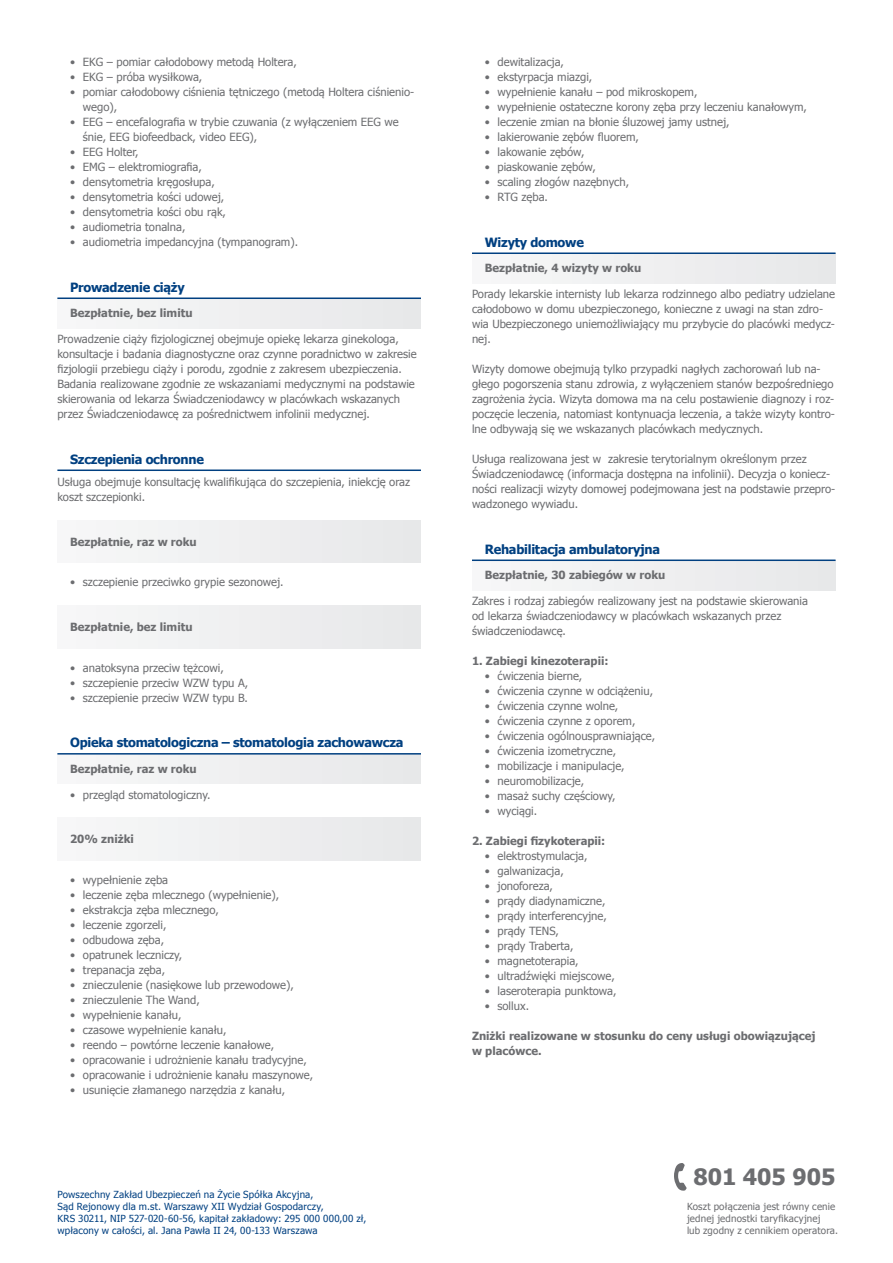
<style>
.page{position:relative;width:893px;height:1263px;background:#fff}
.page>*{position:absolute;margin:0;border:0;box-sizing:border-box;transform-origin:0 0}
.t1{font:700 22.5px "Tahoma";color:#6c6d70}
.NAGŁOWEK{font:700 12.75px "Tahoma";letter-spacing:-.02em;color:#014081}
.TXT_podstawowy{font:11.25px/15px "Tahoma";color:#6c6d70}
.tabela_tr_sz_7_5_10{font:11.25px/15px "Tahoma";color:#6c6d70}
.limity{font:700 11.25px "Tahoma";color:#6c6d70}
.tabela_tr_sz_7_5_10-2{font:700 11.25px/15px "Tahoma";color:#6c6d70}
.t2{font:9.75px/12px "Tahoma";letter-spacing:.015em;color:#014081}
.t3{font:9.75px/12px "Tahoma";letter-spacing:.015em;color:#6c6d70}
</style>
<div class="page">
<svg style="left:674px;top:1163px;width:13px;height:28px"></svg>
<div style="left:57px;top:298px;width:364px;height:30px;background:#efeff0"></div>
<hr style="left:57px;top:297px;width:364px;height:2px;background:#014081">
<hr style="left:57px;top:469px;width:364px;height:2px;background:#014081">
<div style="left:57px;top:520px;width:364px;height:43px;background:#efeff0"></div>
<div style="left:57px;top:605px;width:364px;height:43px;background:#efeff0"></div>
<div style="left:57px;top:754px;width:364px;height:29px;background:#f0f0f1"></div>
<hr style="left:57px;top:753px;width:364px;height:1px;background:#014081">
<div style="left:57px;top:818px;width:364px;height:42px;background:#f0f0f1"></div>
<div style="left:472px;top:253px;width:364px;height:30px;background:#eff0f1"></div>
<hr style="left:472px;top:252px;width:364px;height:2px;background:#014081">
<div style="left:472px;top:560px;width:364px;height:30px;background:#efeff0"></div>
<hr style="left:472px;top:559px;width:364px;height:2px;background:#014081">
<p class="TXT_podstawowy" style="left:70px;top:54px;width:228px">• EKG – pomiar całodobowy metodą Holtera,</p>
<p class="TXT_podstawowy" style="left:70px;top:69px;width:134px">• EKG – próba wysiłkowa,</p>
<p class="TXT_podstawowy" style="left:83px;top:84px;width:333px;text-indent:-13px">• pomiar całodobowy ciśnienia tętniczego (metodą Holtera ciśnienio&shy;wego),</p>
<p class="TXT_podstawowy" style="left:83px;top:114px;width:317px;text-indent:-13px">• EEG – encefalografia w trybie czuwania (z wyłączeniem EEG we śnie, EEG biofeedback, video EEG),</p>
<p class="TXT_podstawowy" style="left:70px;top:144px;width:70px">• EEG Holter,</p>
<p class="TXT_podstawowy" style="left:70px;top:159px;width:133px">• EMG – elektromiografia,</p>
<p class="TXT_podstawowy" style="left:70px;top:174px;width:146px">• densytometria kręgosłupa,</p>
<p class="TXT_podstawowy" style="left:70px;top:189px;width:156px">• densytometria kości udowej,</p>
<p class="TXT_podstawowy" style="left:70px;top:204px;width:157px">• densytometria kości obu rąk,</p>
<p class="TXT_podstawowy" style="left:70px;top:219px;width:117px">• audiometria tonalna,</p>
<p class="TXT_podstawowy" style="left:70px;top:234px;width:229px">• audiometria impedancyjna (tympanogram).</p>
<p class="NAGŁOWEK" style="left:70px;top:278px;width:116px">Prowadzenie ciąży</p>
<p class="limity" style="left:70px;top:305px;width:124px">Bezpłatnie, bez limitu</p>
<p class="tabela_tr_sz_7_5_10" style="left:57px;top:331px;width:361px">Prowadzenie ciąży fizjologicznej obejmuje opiekę lekarza ginekologa, konsultacje i badania diagnostyczne oraz czynne poradnictwo w zakresie fizjologii przebiegu ciąży i porodu, zgodnie z zakresem ubezpieczenia.</p>
<p class="tabela_tr_sz_7_5_10" style="left:57px;top:376px;width:359px">Badania realizowane zgodnie ze wskazaniami medycznymi na podstawie skierowania od lekarza Świadczeniodawcy w placówkach wskazanych przez Świadczeniodawcę za pośrednictwem infolinii medycznej.</p>
<p class="NAGŁOWEK" style="left:70px;top:450px;width:135px">Szczepienia ochronne</p>
<p class="TXT_podstawowy" style="left:57px;top:474px;width:354px">Usługa obejmuje konsultację kwalifikująca do szczepienia, iniekcję oraz koszt szczepionki.</p>
<p class="limity" style="left:70px;top:534px;width:128px">Bezpłatnie, raz w roku</p>
<p class="TXT_podstawowy" style="left:70px;top:574px;width:215px">• szczepienie przeciwko grypie sezonowej.</p>
<p class="limity" style="left:70px;top:619px;width:124px">Bezpłatnie, bez limitu</p>
<p class="TXT_podstawowy" style="left:70px;top:659px;width:155px">• anatoksyna przeciw tężcowi,</p>
<p class="TXT_podstawowy" style="left:70px;top:674px;width:180px">• szczepienie przeciw WZW typu A,</p>
<p class="TXT_podstawowy" style="left:70px;top:689px;width:179px">• szczepienie przeciw WZW typu B.</p>
<p class="NAGŁOWEK" style="left:70px;top:734px;width:335px">Opieka stomatologiczna – stomatologia zachowawcza</p>
<p class="limity" style="left:70px;top:761px;width:128px">Bezpłatnie, raz w roku</p>
<p class="TXT_podstawowy" style="left:70px;top:786px;width:142px">• przegląd stomatologiczny.</p>
<p class="limity" style="left:70px;top:831px;width:65px">20% zniżki</p>
<p class="TXT_podstawowy" style="left:70px;top:872px;width:100px">• wypełnienie zęba</p>
<p class="TXT_podstawowy" style="left:70px;top:887px;width:211px">• leczenie zęba mlecznego (wypełnienie),</p>
<p class="TXT_podstawowy" style="left:70px;top:902px;width:150px">• ekstrakcja zęba mlecznego,</p>
<p class="TXT_podstawowy" style="left:70px;top:917px;width:98px">• leczenie zgorzeli,</p>
<p class="TXT_podstawowy" style="left:70px;top:932px;width:96px">• odbudowa zęba,</p>
<p class="TXT_podstawowy" style="left:70px;top:947px;width:114px">• opatrunek leczniczy,</p>
<p class="TXT_podstawowy" style="left:70px;top:962px;width:96px">• trepanacja zęba,</p>
<p class="TXT_podstawowy" style="left:70px;top:977px;width:225px">• znieczulenie (nasiękowe lub przewodowe),</p>
<p class="TXT_podstawowy" style="left:70px;top:992px;width:131px">• znieczulenie The Wand,</p>
<p class="TXT_podstawowy" style="left:70px;top:1007px;width:113px">• wypełnienie kanału,</p>
<p class="TXT_podstawowy" style="left:70px;top:1022px;width:158px">• czasowe wypełnienie kanału,</p>
<p class="TXT_podstawowy" style="left:70px;top:1037px;width:206px">• reendo – powtórne leczenie kanałowe,</p>
<p class="TXT_podstawowy" style="left:70px;top:1052px;width:238px">• opracowanie i udrożnienie kanału tradycyjne,</p>
<p class="TXT_podstawowy" style="left:70px;top:1067px;width:244px">• opracowanie i udrożnienie kanału maszynowe,</p>
<p class="TXT_podstawowy" style="left:70px;top:1082px;width:217px">• usunięcie złamanego narzędzia z kanału,</p>
<p class="t2" style="left:57px;top:1188px;width:310px">Powszechny Zakład Ubezpieczeń na Życie Spółka Akcyjna,<br>Sąd Rejonowy dla m.st. Warszawy XII Wydział Gospodarczy,<br>KRS 30211, NIP 527-020-60-56, kapitał zakładowy: 295 000 000,00 zł, wpłacony w całości, al. Jana Pawła II 24, 00-133 Warszawa</p>
<p class="TXT_podstawowy" style="left:485px;top:54px;width:81px">• dewitalizacja,</p>
<p class="TXT_podstawowy" style="left:485px;top:69px;width:109px">• ekstyrpacja miazgi,</p>
<p class="TXT_podstawowy" style="left:485px;top:84px;width:214px">• wypełnienie kanału – pod mikroskopem,</p>
<p class="TXT_podstawowy" style="left:485px;top:99px;width:324px">• wypełnienie ostateczne korony zęba przy leczeniu kanałowym,</p>
<p class="TXT_podstawowy" style="left:485px;top:114px;width:246px">• leczenie zmian na błonie śluzowej jamy ustnej,</p>
<p class="TXT_podstawowy" style="left:485px;top:129px;width:156px">• lakierowanie zębów fluorem,</p>
<p class="TXT_podstawowy" style="left:485px;top:144px;width:101px">• lakowanie zębów,</p>
<p class="TXT_podstawowy" style="left:485px;top:159px;width:113px">• piaskowanie zębów,</p>
<p class="TXT_podstawowy" style="left:485px;top:174px;width:146px">• scaling złogów nazębnych,</p>
<p class="TXT_podstawowy" style="left:485px;top:189px;width:65px">• RTG zęba.</p>
<p class="NAGŁOWEK" style="left:485px;top:233px;width:101px">Wizyty domowe</p>
<p class="limity" style="left:485px;top:260px;width:158px">Bezpłatnie, 4 wizyty w roku</p>
<p class="TXT_podstawowy" style="left:472px;top:286px;width:365px">Porady lekarskie internisty lub lekarza rodzinnego albo pediatry udzielane całodobowo w domu ubezpieczonego, konieczne z uwagi na stan zdro&shy;wia Ubezpieczonego uniemożliwiający mu przybycie do placówki medycz&shy;nej.</p>
<p class="TXT_podstawowy" style="left:472px;top:361px;width:364px">Wizyty domowe obejmują tylko przypadki nagłych zachorowań lub na&shy;głego pogorszenia stanu zdrowia, z wyłączeniem stanów bezpośredniego zagrożenia życia. Wizyta domowa ma na celu postawienie diagnozy i roz&shy;poczęcie leczenia, natomiast kontynuacja leczenia, a także wizyty kontro&shy;lne odbywają się we wskazanych placówkach medycznych.</p>
<p class="TXT_podstawowy" style="left:472px;top:451px;width:365px">Usługa realizowana jest w zakresie terytorialnym określonym przez Świadczeniodawcę (informacja dostępna na infolinii). Decyzja o koniecz&shy;ności realizacji wizyty domowej podejmowana jest na podstawie przepro&shy;wadzonego wywiadu.</p>
<p class="NAGŁOWEK" style="left:485px;top:540px;width:177px">Rehabilitacja ambulatoryjna</p>
<p class="limity" style="left:485px;top:567px;width:182px">Bezpłatnie, 30 zabiegów w roku</p>
<p class="TXT_podstawowy" style="left:472px;top:593px;width:338px">Zakres i rodzaj zabiegów realizowany jest na podstawie skierowania od lekarza świadczeniodawcy w placówkach wskazanych przez świadczeniodawcę.</p>
<p class="tabela_tr_sz_7_5_10-2" style="left:472px;top:653px;width:138px">1. Zabiegi kinezoterapii:</p>
<p class="TXT_podstawowy" style="left:485px;top:668px;width:99px">• ćwiczenia bierne,</p>
<p class="TXT_podstawowy" style="left:485px;top:683px;width:170px">• ćwiczenia czynne w odciążeniu,</p>
<p class="TXT_podstawowy" style="left:485px;top:698px;width:135px">• ćwiczenia czynne wolne,</p>
<p class="TXT_podstawowy" style="left:485px;top:713px;width:152px">• ćwiczenia czynne z oporem,</p>
<p class="TXT_podstawowy" style="left:485px;top:728px;width:172px">• ćwiczenia ogólnousprawniające,</p>
<p class="TXT_podstawowy" style="left:485px;top:743px;width:133px">• ćwiczenia izometryczne,</p>
<p class="TXT_podstawowy" style="left:485px;top:758px;width:141px">• mobilizacje i manipulacje,</p>
<p class="TXT_podstawowy" style="left:485px;top:773px;width:101px">• neuromobilizacje,</p>
<p class="TXT_podstawowy" style="left:485px;top:788px;width:132px">• masaż suchy częściowy,</p>
<p class="TXT_podstawowy" style="left:485px;top:803px;width:54px">• wyciągi.</p>
<p class="tabela_tr_sz_7_5_10-2" style="left:472px;top:833px;width:135px">2. Zabiegi fizykoterapii:</p>
<p class="TXT_podstawowy" style="left:485px;top:848px;width:104px">• elektrostymulacja,</p>
<p class="TXT_podstawowy" style="left:485px;top:863px;width:81px">• galwanizacja,</p>
<p class="TXT_podstawowy" style="left:485px;top:878px;width:70px">• jonoforeza,</p>
<p class="TXT_podstawowy" style="left:485px;top:893px;width:122px">• prądy diadynamiczne,</p>
<p class="TXT_podstawowy" style="left:485px;top:908px;width:124px">• prądy interferencyjne,</p>
<p class="TXT_podstawowy" style="left:485px;top:923px;width:76px">• prądy TENS,</p>
<p class="TXT_podstawowy" style="left:485px;top:938px;width:90px">• prądy Traberta,</p>
<p class="TXT_podstawowy" style="left:485px;top:953px;width:95px">• magnetoterapia,</p>
<p class="TXT_podstawowy" style="left:485px;top:968px;width:132px">• ultradźwięki miejscowe,</p>
<p class="TXT_podstawowy" style="left:485px;top:983px;width:133px">• laseroterapia punktowa,</p>
<p class="TXT_podstawowy" style="left:485px;top:998px;width:46px">• sollux.</p>
<p class="tabela_tr_sz_7_5_10-2" style="left:472px;top:1028px;width:345px">Zniżki realizowane w stosunku do ceny usługi obowiązującej w placówce.</p>
<h1 class="t1" style="left:693px;top:1161px;width:144px">801 405 905</h1>
<p class="t3" style="left:687px;top:1200px;width:153px">Koszt połączenia jest równy cenie jednej jednostki taryfikacyjnej<br>lub zgodny z cennikiem operatora.</p>
</div>
